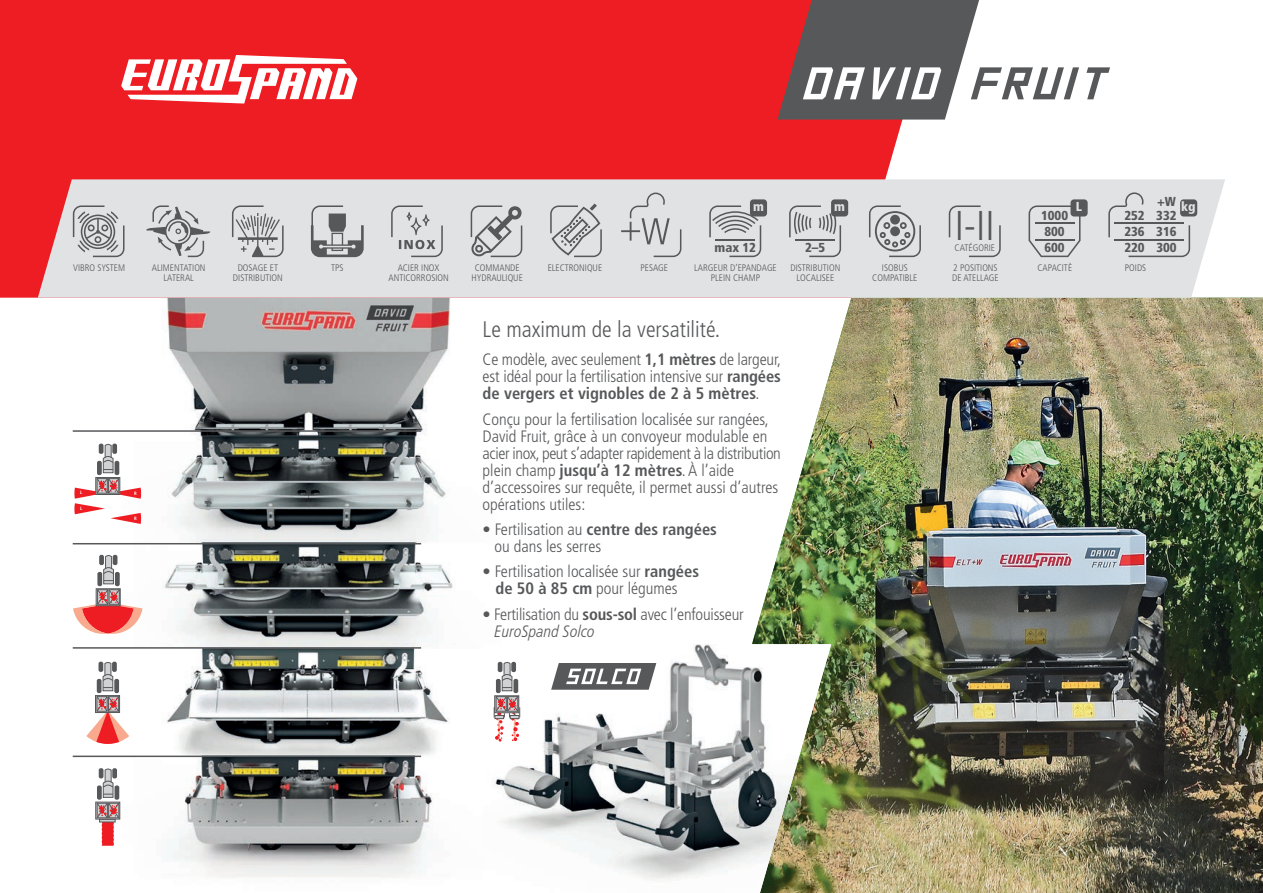
<style>
.page{position:relative;width:1263px;height:893px;background:#fff}
.page>*{position:absolute;margin:0;border:0;box-sizing:border-box;transform-origin:0 0}
.t1{font:300 condensed 41.55px "Frutiger LT Pro";color:#57585a}
.t2{font:300 condensed 22.5px "Frutiger LT Pro";color:#57585a}
.t3{font:300 condensed 16.5px/17px "Frutiger LT Pro";color:#57585a}
.t4{font:900 condensed 13.05px "Frutiger";color:#57585a}
.t5{font:900 condensed 13.05px "Frutiger";color:#e1e2e4}
.t6{font:300 condensed 9.45px/9.4px "Frutiger LT Pro";color:#57585a;text-align:center}
.t7{font:700 condensed 4.65px "Frutiger LT Pro";color:#fff}
.s1{font-weight:700}
.s2{font-style:italic}
</style>
<div class="page">
<img style="left:752px;top:298px;width:511px;height:595px">
<img style="left:72px;top:298px;width:381px;height:579px">
<div style="left:0;top:0;width:903px;height:298px;background:#ee1d23"></div>
<svg style="left:121px;top:55px;width:236px;height:49px"></svg>
<hr style="left:73px;top:756px;width:348px;height:1px;background:#57585a">
<hr style="left:73px;top:647px;width:348px;height:2px;background:#57585a">
<hr style="left:73px;top:543px;width:348px;height:1px;background:#57585a">
<hr style="left:73px;top:430px;width:348px;height:2px;background:#57585a">
<img style="left:493px;top:644px;width:338px;height:249px">
<svg style="left:777px;top:0;width:302px;height:120px"></svg>
<svg style="left:1086px;top:67px;width:24px;height:32px"></svg>
<svg style="left:38px;top:179px;width:1187px;height:119px;fill:#e1e2e4"></svg>
<svg style="left:709px;top:205px;width:52px;height:52px"></svg>
<div style="left:750px;top:199px;width:17px;height:17px;background:#57585a;border-radius:3px"></div>
<svg style="left:789px;top:205px;width:52px;height:52px"></svg>
<div style="left:831px;top:199px;width:17px;height:17px;background:#57585a;border-radius:3px"></div>
<svg style="left:550px;top:204px;width:52px;height:53px"></svg>
<svg style="left:146px;top:205px;width:64px;height:52px"></svg>
<svg style="left:73px;top:205px;width:52px;height:52px"></svg>
<svg style="left:232px;top:205px;width:52px;height:52px"></svg>
<svg style="left:391px;top:205px;width:52px;height:52px"></svg>
<svg style="left:471px;top:205px;width:51px;height:52px"></svg>
<svg style="left:311px;top:205px;width:53px;height:52px"></svg>
<svg style="left:621px;top:193px;width:60px;height:64px"></svg>
<svg style="left:869px;top:205px;width:52px;height:52px"></svg>
<svg style="left:949px;top:205px;width:52px;height:52px"></svg>
<svg style="left:1028px;top:205px;width:52px;height:52px"></svg>
<hr style="left:1034px;top:239px;width:40px;height:1px;background:#57585a">
<hr style="left:1034px;top:222px;width:40px;height:2px;background:#57585a">
<div style="left:1070px;top:199px;width:18px;height:17px;background:#57585a;border-radius:3px"></div>
<div style="left:1180px;top:199px;width:17px;height:17px;background:#57585a;border-radius:3px"></div>
<svg style="left:1108px;top:192px;width:82px;height:65px"></svg>
<svg style="left:86px;top:662px;width:43px;height:82px"></svg>
<svg style="left:73px;top:555px;width:69px;height:79px"></svg>
<svg style="left:494px;top:662px;width:26px;height:80px"></svg>
<div style="left:95px;top:802px;width:25px;height:17px;background:#737375"></div>
<svg style="left:96px;top:768px;width:23px;height:78px"></svg>
<div style="left:99px;top:819px;width:16px;height:3px;background:#d1d2d4;border:1px solid #57585a"></div>
<svg style="left:74px;top:444px;width:67px;height:80px"></svg>
<svg style="left:551px;top:663px;width:105px;height:27px"></svg>
<p class="t5" style="left:753px;top:201px;width:12px">m</p>
<p class="t5" style="left:834px;top:201px;width:12px">m</p>
<h1 class="t1" style="left:955px;top:211px;width:42px">I-II</h1>
<p class="t4" style="left:1041px;top:210px;width:29px">1000</p>
<p class="t4" style="left:1044px;top:226px;width:22px">800</p>
<p class="t5" style="left:1076px;top:201px;width:8px">L</p>
<p class="t4" style="left:1124px;top:210px;width:22px">252</p>
<p class="t4" style="left:1124px;top:226px;width:22px">236</p>
<p class="t4" style="left:1157px;top:196px;width:20px">+W</p>
<p class="t5" style="left:1181px;top:201px;width:16px">kg</p>
<p class="t4" style="left:1156px;top:210px;width:22px">332</p>
<p class="t4" style="left:1156px;top:226px;width:22px">316</p>
<p class="t4" style="left:714px;top:242px;width:43px">max 12</p>
<p class="t4" style="left:805px;top:242px;width:22px">2–5</p>
<p class="t6" style="left:955px;top:244px;width:42px">CATÉGORIE</p>
<p class="t4" style="left:1044px;top:242px;width:22px">600</p>
<p class="t4" style="left:1124px;top:242px;width:22px">220</p>
<p class="t4" style="left:1156px;top:242px;width:22px">300</p>
<p class="t6" style="left:640px;top:264px;width:29px">PESAGE</p>
<p class="t6" style="left:1037px;top:264px;width:36px">CAPACITÈ</p>
<p class="t6" style="left:1125px;top:264px;width:23px">POIDS</p>
<p class="t6" style="left:73px;top:264px;width:54px">VIBRO SYSTEM</p>
<p class="t6" style="left:152px;top:264px;width:55px">ALIMENTATION<br>LATERAL</p>
<p class="t6" style="left:233px;top:264px;width:51px">DOSAGE ET<br>DISTRIBUTION</p>
<p class="t6" style="left:331px;top:264px;width:14px">TPS</p>
<p class="t6" style="left:388px;top:264px;width:62px">ACIER INOX<br>ANTICORROSION</p>
<p class="t6" style="left:471px;top:264px;width:53px">COMMANDE<br>HYDRAULIQUE</p>
<p class="t6" style="left:548px;top:264px;width:56px">ELECTRONIQUE</p>
<p class="t6" style="left:694px;top:264px;width:84px">LARGEUR D’EPANDAGE<br>PLEIN CHAMP</p>
<p class="t6" style="left:790px;top:264px;width:51px">DISTRIBUTION<br>LOCALISEE</p>
<p class="t6" style="left:872px;top:264px;width:47px">ISOBUS<br>COMPATIBLE</p>
<p class="t6" style="left:952px;top:264px;width:48px;text-align:left">2 POSITIONS<br>DE ATELLAGE</p>
<p class="t7" style="left:80px;top:491px;width:4px">L</p>
<p class="t7" style="left:134px;top:491px;width:4px">R</p>
<p class="t7" style="left:80px;top:507px;width:4px">L</p>
<p class="t7" style="left:134px;top:516px;width:4px">R</p>
<h2 class="t2" style="left:483px;top:321px;width:239px">Le maximum de la versatilité.</h2>
<p class="t3" style="left:483px;top:353px;width:300px;text-align:justify">Ce modèle, avec seulement <span class="s1">1,1 mètres</span> de largeur, est idéal pour la fertilisation intensive sur <span class="s1">rangées de vergers et vignobles de 2 à 5 mètres</span>.</p>
<p class="t3" style="left:483px;top:412px;width:300px">Conçu pour la fertilisation localisée sur rangées, David Fruit, grâce à un convoyeur modulable en acier inox, peut s’adapter rapidement à la distribution plein champ <span class="s1">jusqu’à 12 mètres</span>. À l’aide d’accessoires sur requête, il permet aussi d’autres opérations utiles:</p>
<p class="t3" style="left:494px;top:523px;width:224px;text-indent:-12px">• Fertilisation au <span class="s1">centre des rangées </span>ou dans les serres</p>
<p class="t3" style="left:483px;top:565px;width:218px;text-align:center">• Fertilisation localisée sur <span class="s1">rangées de 50 à 85 cm</span> pour légumes</p>
<p class="t3" style="left:494px;top:607px;width:251px;text-indent:-12px">• Fertilisation du <span class="s1">sous-sol</span> avec l’enfouisseur<br><span class="s2">EuroSpand Solco</span></p>
</div>
